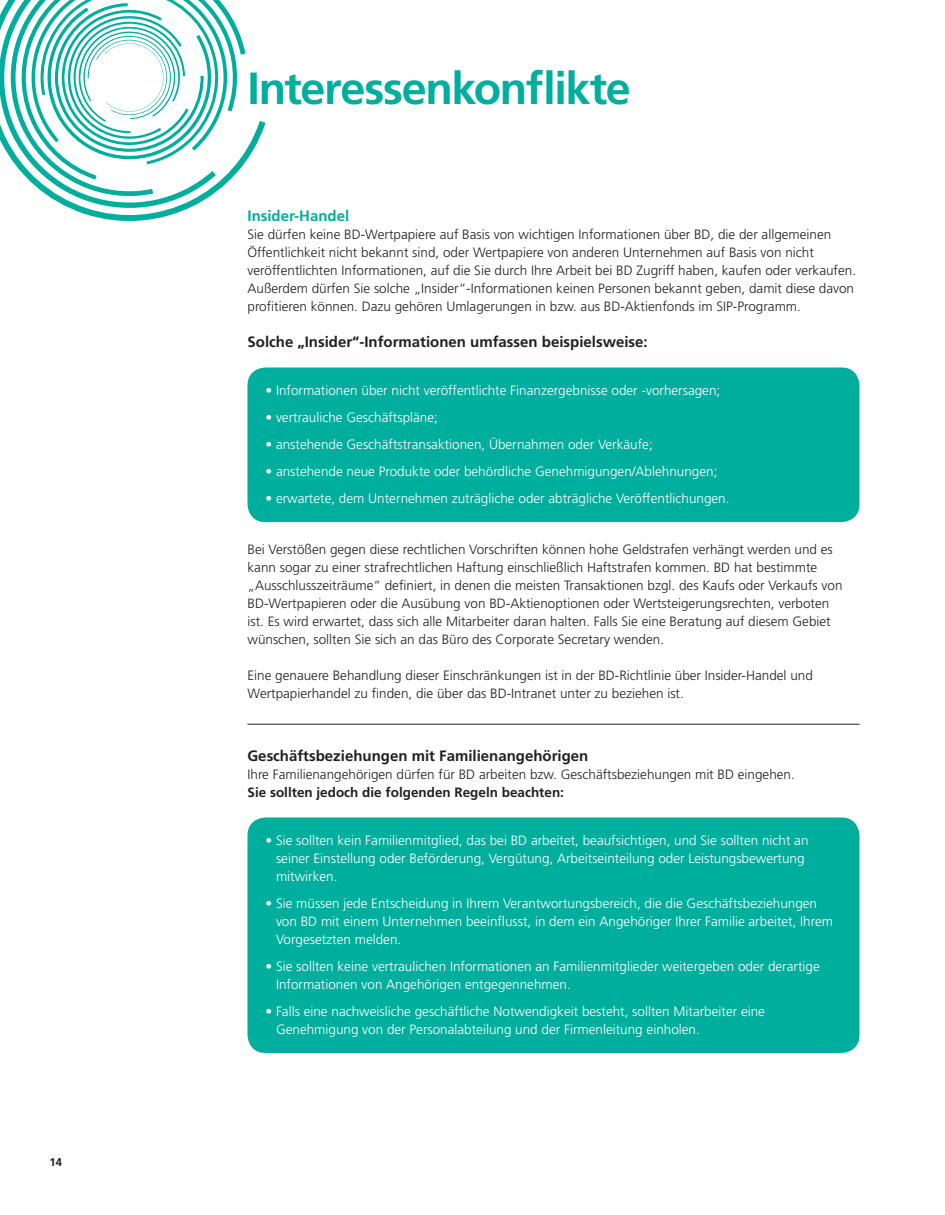
<style>
.page{position:relative;width:945px;height:1215px;background:#fff}
.page>*{position:absolute;margin:0;border:0;box-sizing:border-box;transform-origin:0 0}
._1__Product_Name_Ful{font:700 45px "Frutiger LT Std";letter-spacing:-.03em;color:#00ae9e}
._5__Body_Copy__9_12{font:700 15px "Frutiger LT Std";color:#231f20}
._5__Body_Copy__9_12-2{font:700 15px "Frutiger LT Std";color:#00ae9e}
._5__Body_Copy__9_12-3{font:300 13.5px/18px "Frutiger LT Std";color:#231f20}
._5__Body_Copy__9_12-4{font:300 13.5px/18px "Frutiger LT Std";color:#fff}
.t1{font:700 11.25px "Frutiger LT Std";color:#231f20}
.s1{font-weight:700}
</style>
<div class="page">
<svg style="left:0;top:0;width:266px;height:221px"></svg>
<div style="left:248px;top:368px;width:612px;height:154px;background:#00ae9e;border-radius:18px"></div>
<hr style="left:248px;top:724px;width:612px;height:1px;background:#231f20">
<div style="left:248px;top:818px;width:612px;height:235px;background:#00ae9e;border-radius:18px"></div>
<p class="t1" style="left:50px;top:1155px;width:14px">14</p>
<p class="_1__Product_Name_Ful" style="left:248px;top:61px;width:385px">Interessenkonflikte</p>
<p class="_5__Body_Copy__9_12-2" style="left:248px;top:206px;width:103px">Insider-Handel</p>
<p class="_5__Body_Copy__9_12-3" style="left:248px;top:225px;width:610px">Sie dürfen keine BD-Wertpapiere auf Basis von wichtigen Informationen über BD, die der allgemeinen Öffentlichkeit nicht bekannt sind, oder Wertpapiere von anderen Unternehmen auf Basis von nicht veröffentlichten Informationen, auf die Sie durch Ihre Arbeit bei BD Zugriff haben, kaufen oder verkaufen.<br>Außerdem dürfen Sie solche „Insider“-Informationen keinen Personen bekannt geben, damit diese davon profitieren können. Dazu gehören Umlagerungen in bzw. aus BD-Aktienfonds im SIP-Programm.</p>
<p class="_5__Body_Copy__9_12" style="left:248px;top:332px;width:402px">Solche „Insider“-Informationen umfassen beispielsweise:</p>
<p class="_5__Body_Copy__9_12-4" style="left:266px;top:381px;width:456px">• Informationen über nicht veröffentlichte Finanzergebnisse oder -vorhersagen;</p>
<p class="_5__Body_Copy__9_12-4" style="left:266px;top:408px;width:174px">• vertrauliche Geschäftspläne;</p>
<p class="_5__Body_Copy__9_12-4" style="left:266px;top:435px;width:389px">• anstehende Geschäftstransaktionen, Übernahmen oder Verkäufe;</p>
<p class="_5__Body_Copy__9_12-4" style="left:266px;top:462px;width:453px">• anstehende neue Produkte oder behördliche Genehmigungen/Ablehnungen;</p>
<p class="_5__Body_Copy__9_12-4" style="left:266px;top:489px;width:466px">• erwartete, dem Unternehmen zuträgliche oder abträgliche Veröffentlichungen.</p>
<p class="_5__Body_Copy__9_12-3" style="left:248px;top:540px;width:597px">Bei Verstößen gegen diese rechtlichen Vorschriften können hohe Geldstrafen verhängt werden und es kann sogar zu einer strafrechtlichen Haftung einschließlich Haftstrafen kommen. BD hat bestimmte „Ausschlusszeiträume“ definiert, in denen die meisten Transaktionen bzgl. des Kaufs oder Verkaufs von BD-Wertpapieren oder die Ausübung von BD-Aktienoptionen oder Wertsteigerungsrechten, verboten ist. Es wird erwartet, dass sich alle Mitarbeiter daran halten. Falls Sie eine Beratung auf diesem Gebiet wünschen, sollten Sie sich an das Büro des Corporate Secretary wenden.</p>
<p class="_5__Body_Copy__9_12-3" style="left:248px;top:666px;width:567px">Eine genauere Behandlung dieser Einschränkungen ist in der BD-Richtlinie über Insider-Handel und<br>Wertpapierhandel zu finden, die über das BD-Intranet unter zu beziehen ist.</p>
<p class="_5__Body_Copy__9_12" style="left:248px;top:746px;width:342px">Geschäftsbeziehungen mit Familienangehörigen</p>
<p class="_5__Body_Copy__9_12-3" style="left:248px;top:765px;width:549px">Ihre Familienangehörigen dürfen für BD arbeiten bzw. Geschäftsbeziehungen mit BD eingehen.<br><span class="s1">Sie sollten jedoch die folgenden Regeln beachten:</span></p>
<p class="_5__Body_Copy__9_12-4" style="left:276px;top:831px;width:534px;text-indent:-11px">• Sie sollten kein Familienmitglied, das bei BD arbeitet, beaufsichtigen, und Sie sollten nicht an seiner Einstellung oder Beförderung, Vergütung, Arbeitseinteilung oder Leistungsbewertung mitwirken.</p>
<p class="_5__Body_Copy__9_12-4" style="left:276px;top:894px;width:559px;text-indent:-11px">• Sie müssen jede Entscheidung in Ihrem Verantwortungsbereich, die die Geschäftsbeziehungen von BD mit einem Unternehmen beeinflusst, in dem ein Angehöriger Ihrer Familie arbeitet, Ihrem<br>Vorgesetzten melden.</p>
<p class="_5__Body_Copy__9_12-4" style="left:276px;top:957px;width:545px;text-indent:-11px">• Sie sollten keine vertraulichen Informationen an Familienmitglieder weitergeben oder derartige<br>Informationen von Angehörigen entgegennehmen.</p>
<p class="_5__Body_Copy__9_12-4" style="left:276px;top:1002px;width:491px;text-indent:-11px">• Falls eine nachweisliche geschäftliche Notwendigkeit besteht, sollten Mitarbeiter eine<br>Genehmigung von der Personalabteilung und der Firmenleitung einholen.</p>
</div>
